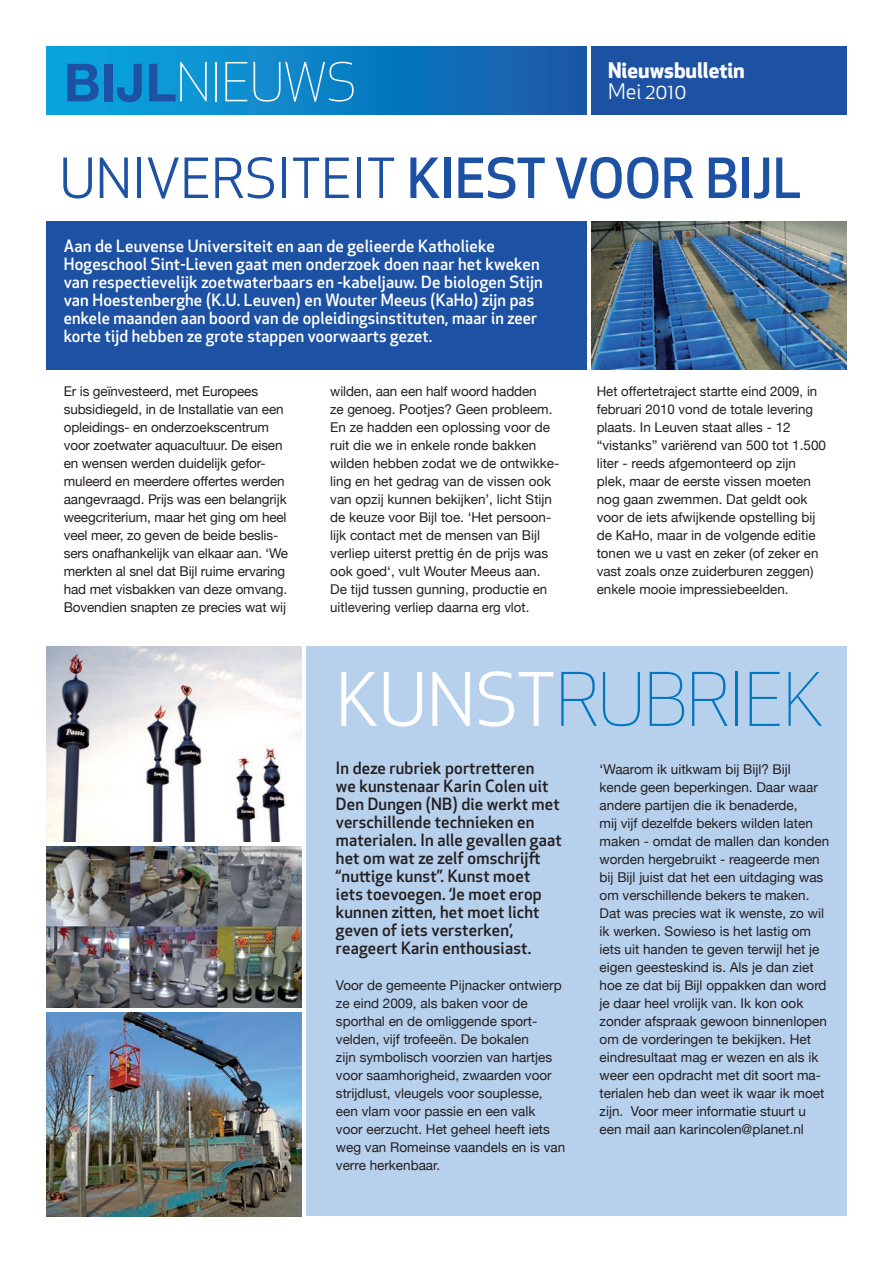
<style>
.page{position:relative;width:893px;height:1263px;background:#fff}
.page>*{position:absolute;margin:0;border:0;box-sizing:border-box;transform-origin:0 0}
.t1{font:300 72px "Apex New";color:#0076be}
.t2{font:500 54px "Apex New";color:#1d51a3}
.t3{font:300 52.5px "Apex New";color:#fff}
.t4{font:700 21px "Apex New";color:#fff}
.t5{font:21px "Apex New";color:#fff}
.t6{font:500 16.5px/18px "Apex New";letter-spacing:.01em;color:#fff}
.t7{font:500 16.5px/18px "Apex New";letter-spacing:.01em;color:#231f20}
.t8{font:13.5px/18px "Helvetica Neue";color:#231f20}
.s1{font-family:"Helvetica Neue";font-weight:700;color:#1d51a3}
.s2{font-weight:400}
.s3{font-weight:400;color:#fff}
</style>
<div class="page">
<svg style="left:47px;top:47px;width:540px;height:68px;background:#0d81c6"></svg>
<div style="left:591px;top:47px;width:255px;height:68px;background:#1d51a3"></div>
<div style="left:306px;top:646px;width:540px;height:570px;background:#b7d0ec"></div>
<img style="left:591px;top:221px;width:255px;height:149px">
<div style="left:47px;top:221px;width:540px;height:149px;background:#1d51a3"></div>
<img style="left:47px;top:846px;width:255px;height:162px">
<img style="left:47px;top:1012px;width:255px;height:204px">
<img style="left:47px;top:646px;width:255px;height:196px">
<h3 class="t3" style="left:64px;top:50px;width:294px"><span class="s1">BIJL</span>NIEUWS</h3>
<h3 class="t4" style="left:608px;top:55px;width:138px">Nieuwsbulletin</h3>
<h3 class="t5" style="left:608px;top:78px;width:80px">Mei 2010</h3>
<h2 class="t2" style="left:60px;top:142px;width:743px"><span class="s2">UNIVERSITEIT</span> KIEST VOOR BIJL</h2>
<p class="t6" style="left:64px;top:237px;width:481px">Aan de Leuvense Universiteit en aan de gelieerde Katholieke Hogeschool Sint-Lieven gaat men onderzoek doen naar het kweken van respectievelijk zoetwaterbaars en -kabeljauw. De biologen Stijn van Hoestenberghe (K.U. Leuven) en Wouter Meeus (KaHo) zijn pas enkele maanden aan boord van de opleidingsinstituten, maar in zeer korte tijd hebben ze grote stappen voorwaarts gezet.</p>
<p class="t8" style="left:64px;top:382px;width:226px">Er is geïnvesteerd, met Europees subsidiegeld, in de Installatie van een opleidings- en onderzoekscentrum voor zoetwater aquacultuur. De eisen en wensen werden duidelijk gefor&shy;muleerd en meerdere offertes werden aangevraagd. Prijs was een belangrijk weegcriterium, maar het ging om heel veel meer, zo geven de beide beslis&shy;sers onafhankelijk van elkaar aan. ‘We merkten al snel dat Bijl ruime ervaring had met visbakken van deze omvang.<br>Bovendien snapten ze precies wat wij</p>
<p class="t8" style="left:330px;top:382px;width:230px">wilden, aan een half woord hadden<br>ze genoeg. Pootjes? Geen probleem.<br>En ze hadden een oplossing voor de ruit die we in enkele ronde bakken wilden hebben zodat we de ontwikke&shy;ling en het gedrag van de vissen ook van opzij kunnen bekijken’, licht Stijn de keuze voor Bijl toe. ‘Het persoon&shy;lijk contact met de mensen van Bijl verliep uiterst prettig én de prijs was ook goed‘, vult Wouter Meeus aan.<br>De tijd tussen gunning, productie en uitlevering verliep daarna erg vlot.</p>
<p class="t8" style="left:597px;top:382px;width:231px">Het offertetraject startte eind 2009, in februari 2010 vond de totale levering plaats. In Leuven staat alles - 12 “vistanks” variërend van 500 tot 1.500 liter - reeds afgemonteerd op zijn plek, maar de eerste vissen moeten nog gaan zwemmen. Dat geldt ook voor de iets afwijkende opstelling bij de KaHo, maar in de volgende editie tonen we u vast en zeker (of zeker en vast zoals onze zuiderburen zeggen) enkele mooie impressiebeelden.</p>
<h1 class="t1" style="left:336px;top:655px;width:489px"><span class="s3">KUNST</span>RUBRIEK</h1>
<p class="t7" style="left:336px;top:759px;width:227px">In deze rubriek portretteren<br>we kunstenaar Karin Colen uit<br>Den Dungen (NB) die werkt met verschillende technieken en materialen. In alle gevallen gaat het om wat ze zelf omschrijft “nuttige kunst”. Kunst moet<br>iets toevoegen. ‘Je moet erop kunnen zitten, het moet licht geven of iets versterken’, reageert Karin enthousiast.</p>
<p class="t8" style="left:336px;top:976px;width:231px">Voor de gemeente Pijnacker ontwierp ze eind 2009, als baken voor de sporthal en de omliggende sport&shy;velden, vijf trofeeën. De bokalen<br>zijn symbolisch voorzien van hartjes voor saamhorigheid, zwaarden voor strijdlust, vleugels voor souplesse, een vlam voor passie en een valk voor eerzucht. Het geheel heeft iets weg van Romeinse vaandels en is van verre herkenbaar.</p>
<p class="t8" style="left:600px;top:760px;width:231px">‘Waarom ik uitkwam bij Bijl? Bijl kende geen beperkingen. Daar waar andere partijen die ik benaderde,<br>mij vijf dezelfde bekers wilden laten maken - omdat de mallen dan konden worden hergebruikt - reageerde men bij Bijl juist dat het een uitdaging was om verschillende bekers te maken.<br>Dat was precies wat ik wenste, zo wil ik werken. Sowieso is het lastig om iets uit handen te geven terwijl het je eigen geesteskind is. Als je dan ziet hoe ze dat bij Bijl oppakken dan word je daar heel vrolijk van. Ik kon ook zonder afspraak gewoon binnenlopen om de vorderingen te bekijken. Het eindresultaat mag er wezen en als ik weer een opdracht met dit soort ma&shy;terialen heb dan weet ik waar ik moet zijn. Voor meer informatie stuurt u een mail aan karincolen@planet.nl</p>
</div>
